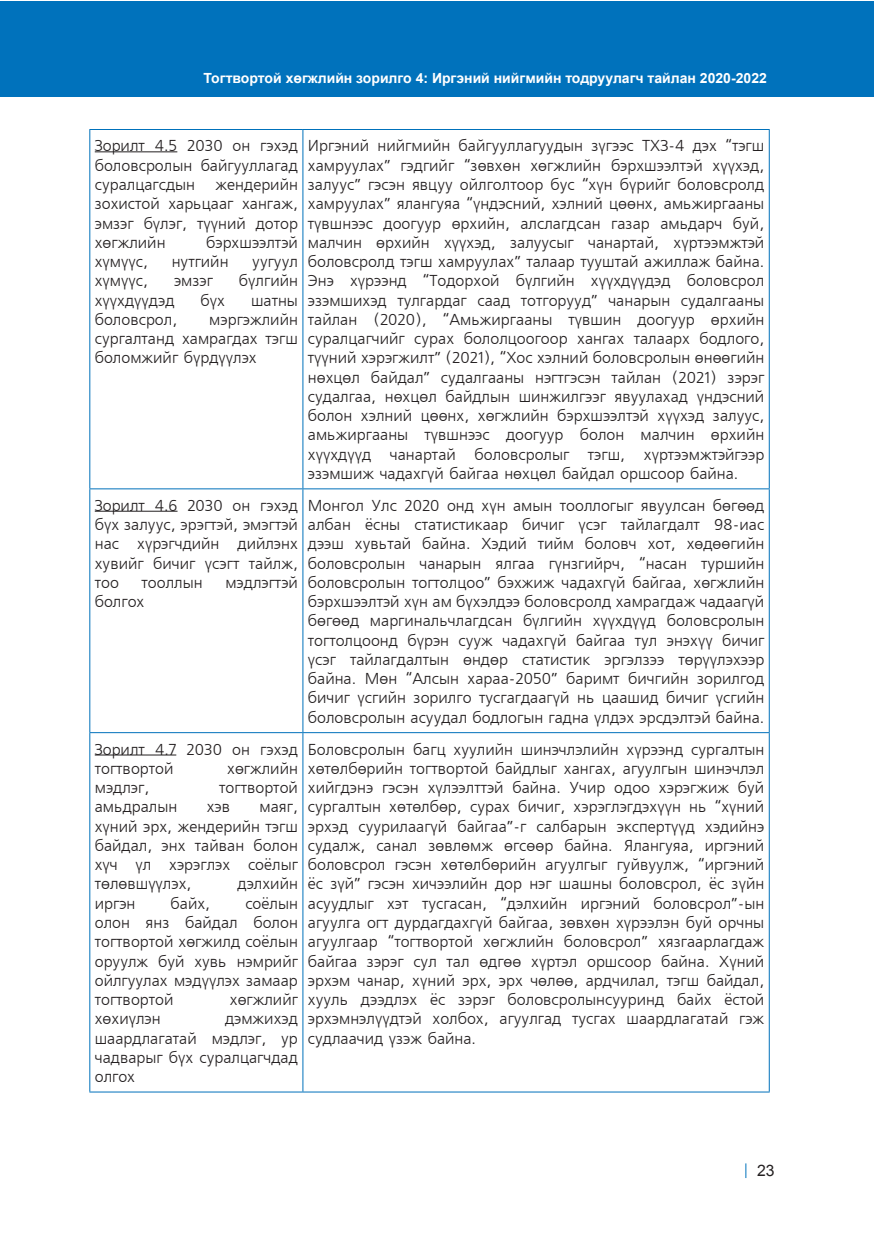
<style>
.page{position:relative;width:874px;height:1241px;background:#fff}
.page>*{position:absolute;margin:0;border:0;box-sizing:border-box;transform-origin:0 0}
.t1{font:15.75px/19.2px "Mogul Freeset";color:#231f20;text-align:justify}
.t2{font:15.75px "Mogul Arial";color:#231f20}
.t3{font:700 14px "Mogul Arial";color:#fff}
</style>
<div class="page">
<svg style="left:745px;top:1163px;width:1px;height:14px"></svg>
<div style="left:0;top:1px;width:873px;height:96px;background:#0072bc"></div>
<hr style="left:89px;top:129px;width:214px;height:1px;background:#0071bb">
<hr style="left:89px;top:130px;width:1px;height:358px;background:#0071bb">
<hr style="left:303px;top:129px;width:466px;height:1px;background:#0071bb">
<hr style="left:302px;top:130px;width:1px;height:358px;background:#0071bb">
<hr style="left:768px;top:130px;width:1px;height:358px;background:#0071bb">
<hr style="left:89px;top:488px;width:214px;height:1px;background:#0071bb">
<hr style="left:89px;top:489px;width:1px;height:243px;background:#0071bb">
<hr style="left:303px;top:488px;width:466px;height:1px;background:#0071bb">
<hr style="left:302px;top:489px;width:1px;height:243px;background:#0071bb">
<hr style="left:768px;top:489px;width:1px;height:243px;background:#0071bb">
<hr style="left:89px;top:732px;width:214px;height:1px;background:#0071bb">
<hr style="left:89px;top:733px;width:1px;height:358px;background:#0071bb">
<hr style="left:303px;top:732px;width:466px;height:1px;background:#0071bb">
<hr style="left:302px;top:733px;width:1px;height:358px;background:#0071bb">
<hr style="left:768px;top:733px;width:1px;height:358px;background:#0071bb">
<hr style="left:89px;top:1091px;width:214px;height:1px;background:#0071bb">
<hr style="left:303px;top:1091px;width:466px;height:1px;background:#0071bb">
<hr style="left:95px;top:151px;width:82px;height:1px;background:#231f20">
<hr style="left:95px;top:511px;width:82px;height:1px;background:#231f20">
<hr style="left:95px;top:754px;width:81px;height:1px;background:#231f20">
<p class="t3" style="left:203px;top:70px;width:564px">Тогтвортой хөгжлийн зорилго 4: Иргэний нийгмийн тодруулагч тайлан 2020-2022</p>
<p class="t1" style="left:95px;top:138px;width:204px">Зорилт 4.5 2030 он гэхэд боловсролын байгууллагад суралцагсдын</p>
<p class="t1" style="left:95px;top:176px;width:204px;text-indent:121px">жендерийн зохистой харьцааг хангаж, эмзэг бүлэг, түүний дотор хөгжлийн</p>
<p class="t1" style="left:206px;top:234px;width:93px">бэрхшээлтэй</p>
<p class="t1" style="left:95px;top:253px;width:55px">хүмүүс,</p>
<p class="t1" style="left:172px;top:253px;width:58px">нутгийн</p>
<p class="t1" style="left:252px;top:253px;width:47px">уугуул</p>
<p class="t1" style="left:95px;top:272px;width:55px">хүмүүс,</p>
<p class="t1" style="left:174px;top:272px;width:40px">эмзэг</p>
<p class="t1" style="left:239px;top:272px;width:60px">бүлгийн</p>
<p class="t1" style="left:95px;top:292px;width:81px">хүүхдүүдэд</p>
<p class="t1" style="left:200px;top:292px;width:26px">бүх</p>
<p class="t1" style="left:251px;top:292px;width:48px">шатны</p>
<p class="t1" style="left:95px;top:311px;width:84px">боловсрол,</p>
<p class="t1" style="left:95px;top:311px;width:204px;text-indent:114px">мэргэжлийн сургалтанд хамрагдах тэгш боломжийг бүрдүүлэх</p>
<p class="t1" style="left:95px;top:497px;width:204px">Зорилт 4.6 2030 он гэхэд бүх залуус, эрэгтэй, эмэгтэй нас хүрэгчдийн дийлэнх хувийг бичиг үсэгт тайлж, тоо</p>
<p class="t1" style="left:141px;top:574px;width:63px">тооллын</p>
<p class="t1" style="left:225px;top:574px;width:74px">мэдлэгтэй</p>
<p class="t1" style="left:95px;top:593px;width:51px">болгох</p>
<p class="t1" style="left:95px;top:740px;width:204px">Зорилт 4.7 2030 он гэхэд тогтвортой</p>
<p class="t1" style="left:227px;top:760px;width:72px">хөгжлийн</p>
<p class="t1" style="left:95px;top:779px;width:56px">мэдлэг,</p>
<p class="t1" style="left:219px;top:779px;width:80px">тогтвортой</p>
<p class="t1" style="left:95px;top:798px;width:84px">амьдралын</p>
<p class="t1" style="left:207px;top:798px;width:25px">хэв</p>
<p class="t1" style="left:95px;top:798px;width:204px;text-indent:165px">маяг, хүний эрх, жендерийн тэгш байдал, энх тайван болон хүч үл хэрэглэх соёлыг төлөвшүүлэх,</p>
<p class="t1" style="left:237px;top:875px;width:62px">дэлхийн</p>
<p class="t1" style="left:95px;top:894px;width:42px">иргэн</p>
<p class="t1" style="left:170px;top:894px;width:41px">байх,</p>
<p class="t1" style="left:95px;top:894px;width:204px;text-indent:150px">соёлын олон янз байдал болон тогтвортой хөгжилд соёлын оруулж буй хувь нэмрийг ойлгуулах мэдүүлэх замаар тогтвортой</p>
<p class="t1" style="left:230px;top:991px;width:70px">хөгжлийг</p>
<p class="t1" style="left:95px;top:1010px;width:67px">хөхиүлэн</p>
<p class="t1" style="left:95px;top:1010px;width:204px;text-indent:130px">дэмжихэд шаардлагатай мэдлэг, ур чадварыг бүх суралцагчдад олгох</p>
<p class="t1" style="left:308px;top:138px;width:457px">Иргэний нийгмийн байгууллагуудын зүгээс ТХЗ-4 дэх “тэгш хамруулах” гэдгийг “зөвхөн хөгжлийн бэрхшээлтэй хүүхэд, залуус” гэсэн явцуу ойлголтоор бус “хүн бүрийг боловсролд хамруулах” ялангуяа “үндэсний, хэлний цөөнх, амьжиргааны түвшнээс доогуур өрхийн, алслагдсан газар амьдарч буй, малчин өрхийн хүүхэд, залуусыг чанартай, хүртээмжтэй боловсролд тэгш хамруулах” талаар тууштай ажиллаж байна.<br>Энэ хүрээнд “Тодорхой бүлгийн хүүхдүүдэд боловсрол эзэмшихэд тулгардаг саад тотгорууд” чанарын судалгааны тайлан (2020), “Амьжиргааны түвшин доогуур өрхийн суралцагчийг сурах бололцоогоор хангах талаарх бодлого, түүний хэрэгжилт” (2021), “Хос хэлний боловсролын өнөөгийн нөхцөл байдал” судалгааны нэгтгэсэн тайлан (2021) зэрэг судалгаа, нөхцөл байдлын шинжилгээг явуулахад үндэсний болон хэлний цөөнх, хөгжлийн бэрхшээлтэй хүүхэд залуус, амьжиргааны түвшнээс доогуур болон малчин өрхийн хүүхдүүд чанартай боловсролыг тэгш, хүртээмжтэйгээр эзэмшиж чадахгүй байгаа нөхцөл байдал оршсоор байна.</p>
<p class="t1" style="left:308px;top:497px;width:457px">Монгол Улс 2020 онд хүн амын тооллогыг явуулсан бөгөөд албан ёсны статистикаар бичиг үсэг тайлагдалт 98-иас дээш хувьтай байна. Хэдий тийм боловч хот, хөдөөгийн боловсролын чанарын ялгаа гүнзгийрч, “насан туршийн боловсролын тогтолцоо” бэхжиж чадахгүй байгаа, хөгжлийн бэрхшээлтэй хүн ам бүхэлдээ боловсролд хамрагдаж чадаагүй бөгөөд маргинальчлагдсан бүлгийн хүүхдүүд боловсролын тогтолцоонд бүрэн сууж чадахгүй байгаа тул энэхүү бичиг үсэг тайлагдалтын өндөр статистик эргэлзээ төрүүлэхээр байна. Мөн “Алсын хараа-2050” баримт бичгийн зорилгод бичиг үсгийн зорилго тусгагдаагүй нь цаашид бичиг үсгийн боловсролын асуудал бодлогын гадна үлдэх эрсдэлтэй байна.</p>
<p class="t1" style="left:308px;top:740px;width:457px">Боловсролын багц хуулийн шинэчлэлийн хүрээнд сургалтын хөтөлбөрийн тогтвортой байдлыг хангах, агуулгын шинэчлэл хийгдэнэ гэсэн хүлээлттэй байна. Учир одоо хэрэгжиж буй сургалтын хөтөлбөр, сурах бичиг, хэрэглэгдэхүүн нь “хүний эрхэд суурилаагүй байгаа”-г салбарын экспертүүд хэдийнэ судалж, санал зөвлөмж өгсөөр байна. Ялангуяа, иргэний боловсрол гэсэн хөтөлбөрийн агуулгыг гуйвуулж, “иргэний ёс зүй” гэсэн хичээлийн дор нэг шашны боловсрол, ёс зүйн асуудлыг хэт тусгасан, “дэлхийн иргэний боловсрол”-ын агуулга огт дурдагдахгүй байгаа, зөвхөн хүрээлэн буй орчны агуулгаар “тогтвортой хөгжлийн боловсрол” хязгаарлагдаж байгаа зэрэг сул тал өдгөө хүртэл оршсоор байна. Хүний эрхэм чанар, хүний эрх, эрх чөлөө, ардчилал, тэгш байдал, хууль дээдлэх ёс зэрэг боловсролынсууринд байх ёстой эрхэмнэлүүдтэй холбох, агуулгад тусгах шаардлагатай гэж судлаачид үзэж байна.</p>
<p class="t2" style="left:756px;top:1161px;width:19px">23</p>
</div>
